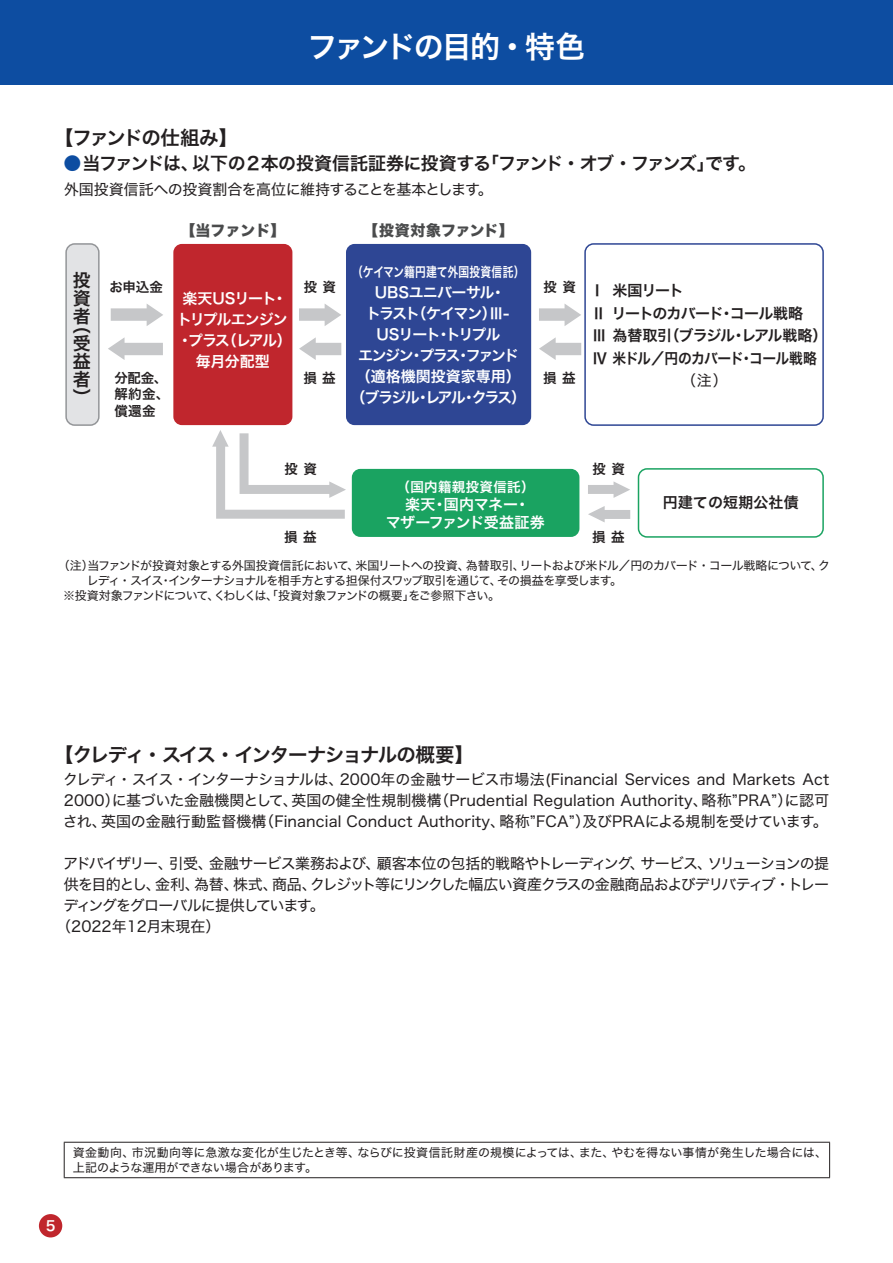
<style>
.page{position:relative;width:893px;height:1263px;background:#fff}
.page>*{position:absolute;margin:0;border:0;box-sizing:border-box;transform-origin:0 0}
.t1{font:30px "Hira Kaku Std N W6";letter-spacing:-.08em;color:#fff}
.t2{font:19.5px "Hira Kaku Std N W6";letter-spacing:-.085em;color:#231f20}
.t3{font:18px/18px "Hira Kaku Std N W6";letter-spacing:-.075em;color:#231f20;text-align:justify}
.t4{font:15px/21px "Hira Kaku Std N W4";letter-spacing:-.045em;color:#231f20;text-align:justify}
.t5{font:15px/21px "Hira Kaku Std N W6";letter-spacing:-.075em;color:#fff;text-align:center}
.t6{font:15px "Hira Kaku Std N W4";letter-spacing:-.09em;color:#231f20}
.t7{font:15px/22.5px "Hira Kaku Std N W6";letter-spacing:-.045em;color:#231f20}
.t8{font:15px/18px "Hira Kaku Std N W6";letter-spacing:-.02em;color:#fff;text-align:center}
.t9{font:15px "Hira Kaku Std N W4";letter-spacing:-.08em;color:#231f20}
.t10{font:15px "Hira Kaku Std N W8";color:#4a4b4c}
.t11{font:15px "Hira Kaku Std N W4";color:#231f20}
.t12{font:15px "Hira Kaku Std N W6";letter-spacing:.01em;color:#231f20}
.t13{font:13.8px "Hira Kaku Std N W6";color:#fff}
.t14{font:13.5px/16.5px "Hira Kaku Std N W6";letter-spacing:.025em;color:#231f20}
.t15{font:13.5px "Hira Kaku Std N W6";letter-spacing:.025em;color:#fff;scale:.8 1}
.t16{font:13.5px "Hira Kaku Std N W6";letter-spacing:.025em;color:#fff}
.t17{font:12px/15px "Hira Kaku Std N W4";letter-spacing:.005em;color:#231f20}
.t18{font:12px "Hira Kaku Std N W4";letter-spacing:-.045em;color:#231f20}
.t19{font:12px "Hira Kaku Std N W4";letter-spacing:-.07em;color:#231f20}
.t20{font:12px "Hira Kaku Std N W4";letter-spacing:-.085em;color:#231f20}
.s1{color:#0d4da1}
</style>
<div class="page">
<div style="left:39px;top:1214px;width:23px;height:23px;background:#c0262d;border-radius:50%"></div>
<div style="left:0;top:0;width:893px;height:85px;background:#0d4da1"></div>
<hr style="left:64px;top:1142px;width:766px;height:1px;background:#231f20">
<hr style="left:64px;top:1143px;width:1px;height:34px;background:#231f20">
<hr style="left:829px;top:1143px;width:1px;height:34px;background:#231f20">
<hr style="left:64px;top:1177px;width:766px;height:1px;background:#231f20">
<div style="left:173px;top:244px;width:119px;height:181px;background:#c0262d;border-radius:9px"></div>
<div style="left:66px;top:244px;width:33px;height:181px;background:#e2e3e5;border-radius:9px"></div>
<div style="left:65px;top:243px;width:35px;height:183px;border:2px solid #939598;border-radius:9px"></div>
<div style="left:346px;top:244px;width:185px;height:181px;background:#2e4694;border-radius:9px"></div>
<div style="left:584px;top:243px;width:240px;height:183px;border:2px solid #2e4694;border-radius:9px"></div>
<div style="left:352px;top:469px;width:227px;height:68px;background:#1aa361;border-radius:9px"></div>
<div style="left:638px;top:468px;width:186px;height:70px;border:2px solid #1aa361;border-radius:9px"></div>
<svg style="left:299px;top:304px;width:42px;height:22px"></svg>
<svg style="left:299px;top:337px;width:42px;height:23px"></svg>
<svg style="left:539px;top:304px;width:42px;height:22px"></svg>
<svg style="left:539px;top:337px;width:42px;height:23px"></svg>
<svg style="left:588px;top:481px;width:42px;height:17px"></svg>
<svg style="left:588px;top:506px;width:42px;height:16px"></svg>
<svg style="left:111px;top:304px;width:52px;height:22px"></svg>
<svg style="left:108px;top:337px;width:55px;height:23px"></svg>
<svg style="left:212px;top:430px;width:134px;height:89px"></svg>
<h1 class="t1" style="left:307px;top:24px;width:280px">ファンドの目的・特色</h1>
<h2 class="t2" style="left:54px;top:122px;width:185px">【ファンドの仕組み】</h2>
<p class="t3" style="left:64px;top:155px;width:694px"><span class="s1">●</span>当ファンドは、以下の２本の投資信託証券に投資する「ファンド・オブ・ファンズ」です。</p>
<p class="t4" style="left:64px;top:178px;width:431px">外国投資信託への投資割合を高位に維持することを基本とします。</p>
<p class="t3" style="left:73px;top:272px;width:19px">投資者</p>
<p class="t3" style="left:73px;top:317px;width:19px">（受益者）</p>
<p class="t14" style="left:109px;top:279px;width:55px">お申込金</p>
<p class="t14" style="left:114px;top:370px;width:56px">分配金、解約金、償還金</p>
<p class="t10" style="left:180px;top:222px;width:106px">【当ファンド】</p>
<p class="t10" style="left:363px;top:222px;width:152px">【投資対象ファンド】</p>
<p class="t15" style="left:352px;top:261px;width:217px">（ケイマン籍円建て外国投資信託）</p>
<p class="t5" style="left:351px;top:282px;width:177px">UBSユニバーサル・<br>トラスト（ケイマン）Ⅲ-<br>USリート・トリプル<br>エンジン・プラス・ファンド（適格機関投資家専用）（ブラジル・レアル・クラス）</p>
<p class="t14" style="left:304px;top:279px;width:34px">投資</p>
<p class="t5" style="left:177px;top:288px;width:116px">楽天USリート・トリプルエンジン・プラス（レアル）毎月分配型</p>
<p class="t14" style="left:303px;top:370px;width:34px">損益</p>
<p class="t14" style="left:285px;top:461px;width:34px">投資</p>
<p class="t14" style="left:543px;top:279px;width:34px">投資</p>
<p class="t14" style="left:543px;top:370px;width:34px">損益</p>
<p class="t7" style="left:590px;top:280px;width:239px">Ⅰ 米国リート<br>Ⅱ リートのカバード・コール戦略<br>Ⅲ 為替取引（ブラジル・レアル戦略）<br>Ⅳ 米ドル／円のカバード・コール戦略</p>
<p class="t4" style="left:681px;top:370px;width:48px">（注）</p>
<p class="t14" style="left:592px;top:461px;width:34px">投資</p>
<p class="t14" style="left:284px;top:529px;width:34px">損益</p>
<p class="t16" style="left:397px;top:476px;width:139px">（国内籍親投資信託）</p>
<p class="t8" style="left:386px;top:496px;width:161px">楽天・国内マネー・<br>マザーファンド受益証券</p>
<p class="t12" style="left:663px;top:491px;width:137px">円建ての短期公社債</p>
<p class="t14" style="left:592px;top:529px;width:34px">損益</p>
<p class="t18" style="left:58px;top:556px;width:774px">（注）当ファンドが投資対象とする外国投資信託において、米国リートへの投資、為替取引、リートおよび米ドル／円のカバード・コール戦略について、ク</p>
<p class="t19" style="left:87px;top:571px;width:537px">レディ・スイス･インターナショナルを相手方とする担保付スワップ取引を通じて、その損益を享受します。</p>
<p class="t20" style="left:63px;top:586px;width:438px">※投資対象ファンドについて、くわしくは、「投資対象ファンドの概要」をご参照下さい。</p>
<h2 class="t2" style="left:54px;top:739px;width:422px">【クレディ・スイス・インターナショナルの概要】</h2>
<p class="t4" style="left:63px;top:768px;width:768px">クレディ・スイス・インターナショナルは、2000年の金融サービス市場法(Financial Services and Markets Act 2000）に基づいた金融機関として、英国の健全性規制機構（Prudential Regulation Authority、略称”PRA”）に認可され、英国の金融行動監督機構（Financial Conduct Authority、略称”FCA”）及びPRAによる規制を受けています。</p>
<p class="t4" style="left:63px;top:852px;width:768px">アドバイザリー、引受、金融サービス業務および、顧客本位の包括的戦略やトレーディング、サービス、ソリューションの提</p>
<p class="t6" style="left:64px;top:873px;width:767px">供を目的とし、金利、為替、株式、商品、クレジット等にリンクした幅広い資産クラスの金融商品およびデリバティブ・トレー</p>
<p class="t9" style="left:63px;top:894px;width:263px">ディングをグローバルに提供しています。</p>
<p class="t11" style="left:56px;top:915px;width:166px">（2022年12月末現在）</p>
<p class="t17" style="left:73px;top:1145px;width:756px">資金動向、市況動向等に急激な変化が生じたとき等、ならびに投資信託財産の規模によっては、また、やむを得ない事情が発生した場合には、上記のような運用ができない場合があります。</p>
<p class="t13" style="left:46px;top:1215px;width:11px">5</p>
</div>
